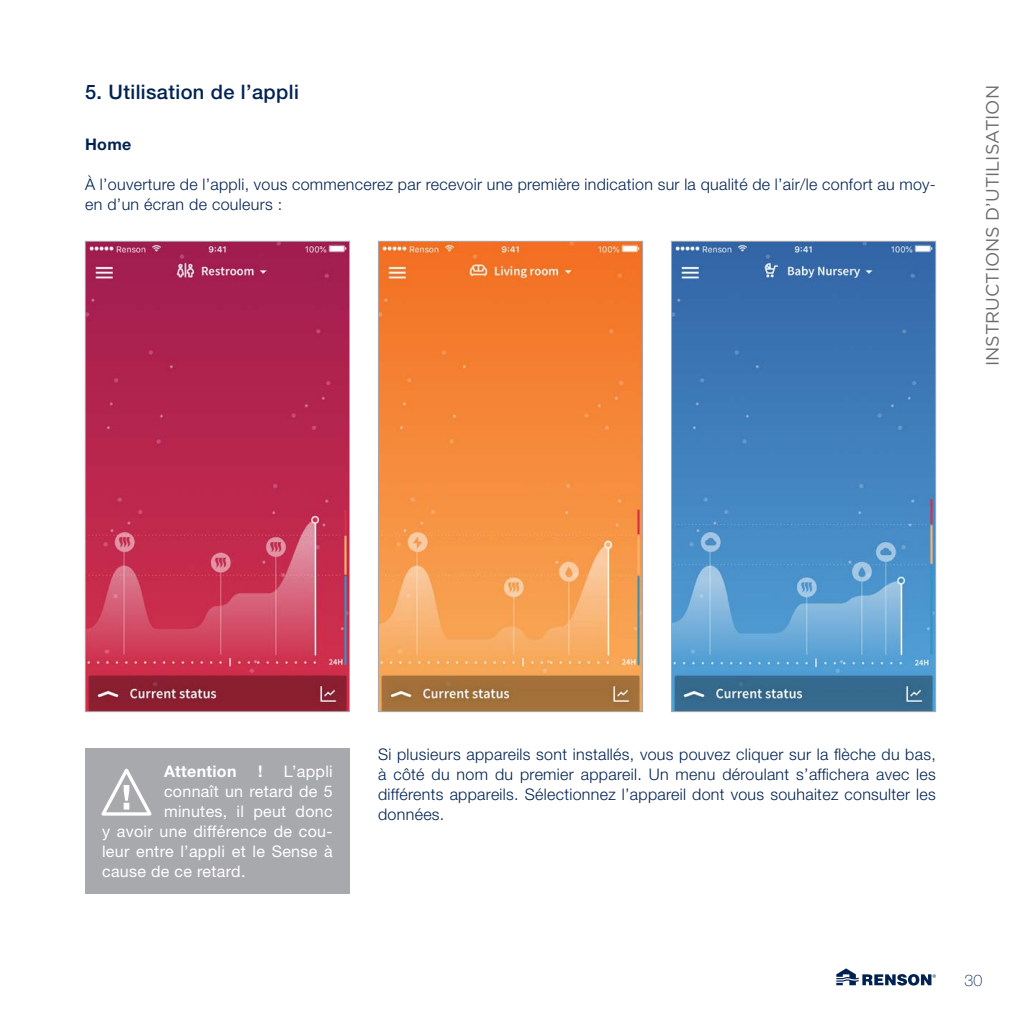
<style>
.page{position:relative;width:1021px;height:1021px;background:#fff}
.page>*{position:absolute;margin:0;border:0;box-sizing:border-box;transform-origin:0 0}
.T2{font:500 20px "Helvetica Neue LT Std";letter-spacing:.02em;color:#002252}
.t1{font:18px "Gotham";color:#6c6d70}
.body{font:300 16px/20px "Helvetica Neue LT Std";letter-spacing:.02em;color:#002252}
.body_negative{font:16px "Helvetica Neue LT Std";letter-spacing:.02em;color:#fff}
.body_negative-2{font:700 16px "Helvetica Neue LT Std";letter-spacing:.02em;color:#fff}
.body-2{font:700 16px "Helvetica Neue LT Std";color:#002252}
.t2{font:100 16px "Helvetica Neue LT Std";color:#002252}
</style>
<div class="page">
<svg style="left:836px;top:968px;width:99px;height:17px"></svg>
<img style="left:87px;top:243px;width:261px;height:467px">
<div style="left:85px;top:241px;width:265px;height:471px;border:1px solid #a8a9ad"></div>
<img style="left:380px;top:243px;width:261px;height:467px">
<div style="left:378px;top:241px;width:265px;height:471px;border:1px solid #a8a9ad"></div>
<img style="left:673px;top:243px;width:260px;height:467px">
<div style="left:671px;top:241px;width:264px;height:471px;border:1px solid #a8a9ad"></div>
<div style="left:85px;top:748px;width:265px;height:146px;background:#a8a9ad"></div>
<svg style="left:101px;top:768px;width:51px;height:48px"></svg>
<p class="T2" style="left:85px;top:80px;width:215px">5. Utilisation de l’appli</p>
<p class="body-2" style="left:85px;top:135px;width:48px">Home</p>
<p class="body" style="left:85px;top:174px;width:852px">À l’ouverture de l’appli, vous commencerez par recevoir une première indication sur la qualité de l’air/le confort au moy&shy;en d’un écran de couleurs :</p>
<p class="t1" style="left:980px;top:366px;width:283px;rotate:-90deg">INSTRUCTIONS D’UTILISATION</p>
<p class="body_negative-2" style="left:164px;top:761px;width:74px">Attention</p>
<p class="body_negative-2" style="left:258px;top:761px;width:6px">!</p>
<p class="body_negative" style="left:284px;top:762px;width:50px">L’appli</p>
<p class="body_negative" style="left:164px;top:782px;width:170px">connaît un retard de 5</p>
<p class="body_negative" style="left:164px;top:802px;width:170px">minutes, il peut donc</p>
<p class="body_negative" style="left:102px;top:822px;width:232px">y avoir une différence de cou-</p>
<p class="body_negative" style="left:102px;top:842px;width:232px">leur entre l’appli et le Sense à</p>
<p class="body_negative" style="left:102px;top:862px;width:145px">cause de ce retard.</p>
<p class="body" style="left:378px;top:744px;width:559px;text-align:justify">Si plusieurs appareils sont installés, vous pouvez cliquer sur la flèche du bas, à côté du nom du premier appareil. Un menu déroulant s’affichera avec les différents appareils. Sélectionnez l’appareil dont vous souhaitez consulter les données.</p>
<p class="t2" style="left:964px;top:970px;width:19px">30</p>
</div>
